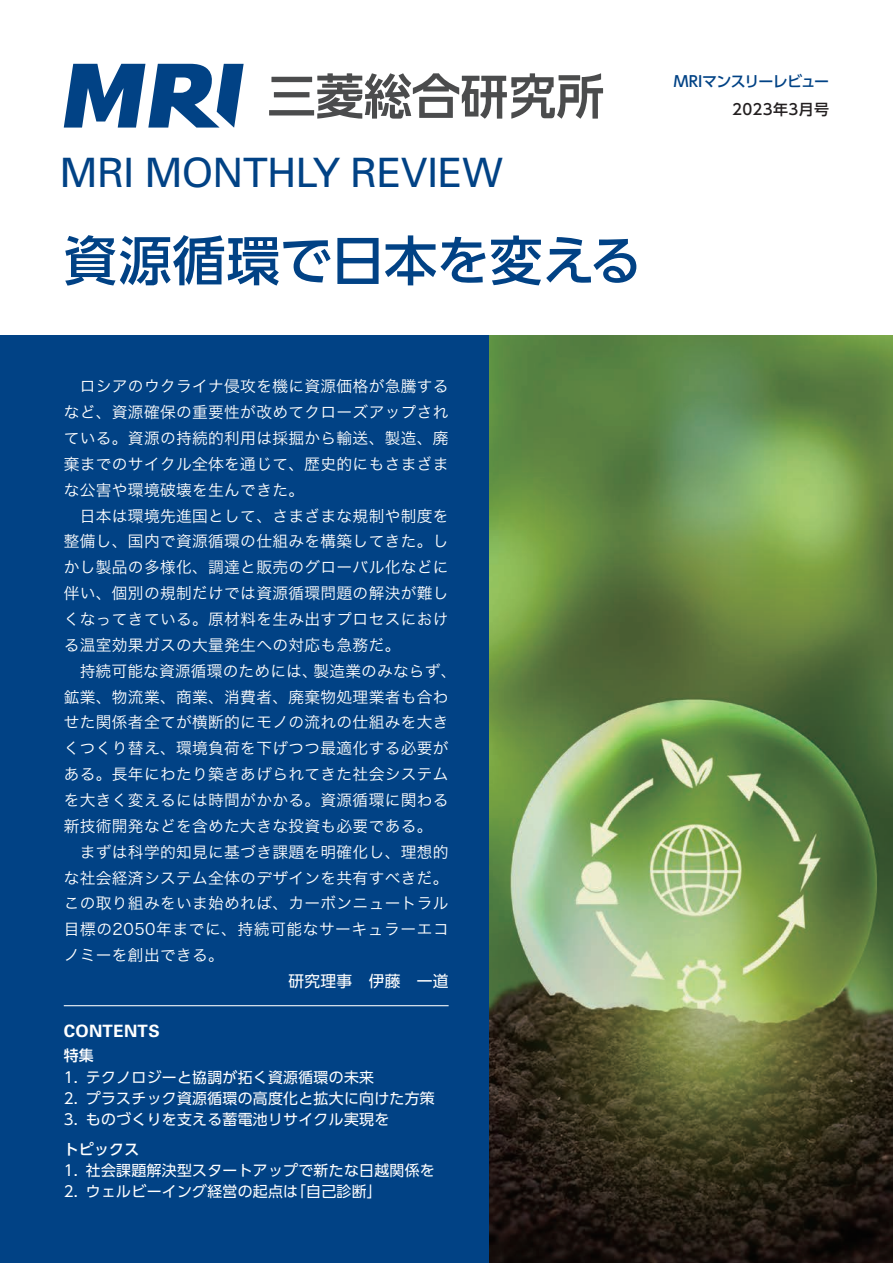
<style>
.page{position:relative;width:893px;height:1263px;background:#fff}
.page>*{position:absolute;margin:0;border:0;box-sizing:border-box;transform-origin:0 0}
.t1{font:500 53.1px "UD Shin Go Pro";letter-spacing:-.01em;color:#014285}
.t2{font:40.5px "Univers";letter-spacing:-.02em;color:#014285}
.t3{font:700 16.95px "Univers";letter-spacing:.02em;color:#fff}
.t4{font:15.75px/25.8px "Hira Kaku Std W3";letter-spacing:.02em;color:#fff}
.t5{font:15.75px "UD Shin Go Pro";letter-spacing:.02em;color:#fff}
.t6{font:500 15px "UD Shin Go Pro";letter-spacing:-.045em;color:#014285}
.t7{font:500 15px "UD Shin Go Pro";letter-spacing:.025em;color:#231f20}
.t8{font:14.85px "UD Shin Go Pro";letter-spacing:.02em;color:#fff}
.t9{font:500 14.85px "UD Shin Go Pro";letter-spacing:.02em;color:#fff}
</style>
<div class="page">
<svg style="left:64px;top:64px;width:180px;height:64px"></svg>
<svg style="left:269px;top:73px;width:334px;height:46px"></svg>
<div style="left:0;top:336px;width:489px;height:927px;background:#014285"></div>
<hr style="left:64px;top:1005px;width:385px;height:1px;background:#fff">
<img style="left:489px;top:336px;width:404px;height:927px">
<h2 class="t2" style="left:60px;top:149px;width:445px">MRI MONTHLY REVIEW</h2>
<h1 class="t1" style="left:64px;top:217px;width:580px">資源循環で日本を変える</h1>
<p class="t4" style="left:64px;top:373px;width:394px">　ロシアのウクライナ侵攻を機に資源価格が急騰するなど、資源確保の重要性が改めてクローズアップされている。資源の持続的利用は採掘から輸送、製造、廃棄までのサイクル全体を通じて、歴史的にもさまざまな公害や環境破壊を生んできた。<br>　日本は環境先進国として、さまざまな規制や制度を整備し、国内で資源循環の仕組みを構築してきた。しかし製品の多様化、調達と販売のグローバル化などに伴い、個別の規制だけでは資源循環問題の解決が難しくなってきている。原材料を生み出すプロセスにおける温室効果ガスの大量発生への対応も急務だ。<br>　持続可能な資源循環のためには、製造業のみならず、鉱業、物流業、商業、消費者、廃棄物処理業者も合わせた関係者全てが横断的にモノの流れの仕組みを大きくつくり替え、環境負荷を下げつつ最適化する必要がある。長年にわたり築きあげられてきた社会システムを大きく変えるには時間がかかる。資源循環に関わる新技術開発などを含めた大きな投資も必要である。<br>　まずは科学的知見に基づき課題を明確化し、理想的な社会経済システム全体のデザインを共有すべきだ。この取り組みをいま始めれば、カーボンニュートラル目標の2050年までに、持続可能なサーキュラーエコノミーを創出できる。</p>
<p class="t5" style="left:288px;top:968px;width:162px">研究理事　伊藤　一道</p>
<p class="t3" style="left:64px;top:1021px;width:97px">CONTENTS</p>
<p class="t9" style="left:64px;top:1044px;width:32px">特集</p>
<p class="t8" style="left:64px;top:1065px;width:312px">1. テクノロジーと協調が拓く資源循環の未来</p>
<p class="t8" style="left:64px;top:1086px;width:372px">2. プラスチック資源循環の高度化と拡大に向けた方策</p>
<p class="t8" style="left:64px;top:1107px;width:327px">3. ものづくりを支える蓄電池リサイクル実現を</p>
<p class="t9" style="left:64px;top:1137px;width:77px">トピックス</p>
<p class="t8" style="left:64px;top:1158px;width:372px">1. 社会課題解決型スタートアップで新たな日越関係を</p>
<p class="t8" style="left:64px;top:1180px;width:320px">2. ウェルビーイング経営の起点は「自己診断」</p>
<p class="t6" style="left:674px;top:69px;width:157px">MRIマンスリーレビュー</p>
<p class="t7" style="left:732px;top:97px;width:99px">2023年3月号</p>
</div>
